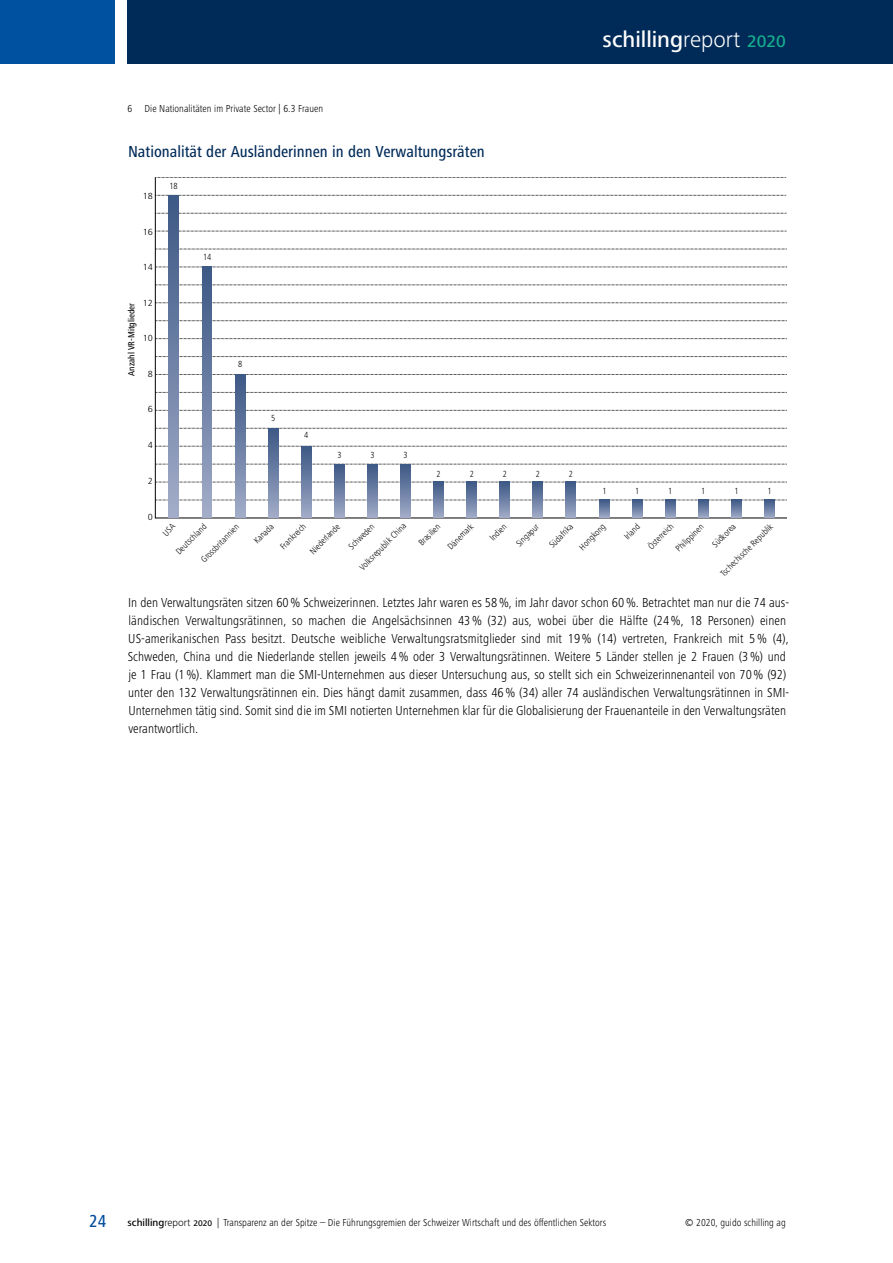
<style>
.page{position:relative;width:893px;height:1263px;background:#fff}
.page>*{position:absolute;margin:0;border:0;box-sizing:border-box;transform-origin:0 0}
.t1{font:500 22.95px "Frutiger Next Pro";color:#fff}
.t2{font:500 condensed 16.5px "Frutiger Next Pro";color:#002b58}
.t3{font:300 condensed 13.5px/18px "Frutiger Next Pro";color:#000}
.t4{font:300 condensed 10.5px "Frutiger Next Pro";color:#000}
.t5{font:300 condensed 9.15px "Frutiger Next Pro";color:#000}
.t6{font:500 condensed 9.15px "Frutiger Next Pro";letter-spacing:-.005em;color:#000}
.t7{font:300 condensed 9.15px "Frutiger Next Pro";color:#000;scale:1.2 1}
.s1{font-weight:300}
.s2{font-size:17.25px;color:#17ae8e}
.s3{font-weight:500;font-size:18px;color:#004b9c}
.s4{font-weight:500;font-stretch:normal}
.s5{font-stretch:normal}
.s6{font-weight:500;font-stretch:normal;font-size:8.4px}
</style>
<div class="page">
<div style="left:0;top:0;width:115px;height:64px;background:#0052a0"></div>
<div style="left:128px;top:0;width:765px;height:64px;background:#002b58"></div>
<hr style="left:155px;top:177px;width:1px;height:341px;background:#000">
<svg style="left:155px;top:500px;width:632px;height:1px"></svg>
<svg style="left:155px;top:482px;width:632px;height:1px"></svg>
<svg style="left:155px;top:464px;width:632px;height:1px"></svg>
<svg style="left:155px;top:446px;width:632px;height:1px"></svg>
<svg style="left:155px;top:428px;width:632px;height:1px"></svg>
<svg style="left:155px;top:410px;width:632px;height:1px"></svg>
<svg style="left:155px;top:392px;width:632px;height:1px"></svg>
<svg style="left:155px;top:374px;width:632px;height:1px"></svg>
<svg style="left:155px;top:356px;width:632px;height:1px"></svg>
<svg style="left:155px;top:338px;width:632px;height:1px"></svg>
<svg style="left:155px;top:320px;width:632px;height:1px"></svg>
<svg style="left:155px;top:302px;width:632px;height:1px"></svg>
<svg style="left:155px;top:249px;width:632px;height:1px"></svg>
<svg style="left:155px;top:195px;width:631px;height:1px"></svg>
<svg style="left:155px;top:231px;width:632px;height:1px"></svg>
<svg style="left:155px;top:177px;width:631px;height:1px"></svg>
<svg style="left:155px;top:213px;width:632px;height:1px"></svg>
<svg style="left:155px;top:285px;width:632px;height:1px"></svg>
<svg style="left:155px;top:267px;width:632px;height:1px"></svg>
<hr style="left:155px;top:518px;width:632px;height:1px;background:#000">
<svg style="left:168px;top:195px;width:11px;height:323px"></svg>
<svg style="left:235px;top:374px;width:10px;height:143px"></svg>
<svg style="left:268px;top:428px;width:10px;height:89px"></svg>
<svg style="left:301px;top:446px;width:10px;height:71px"></svg>
<svg style="left:434px;top:482px;width:10px;height:35px"></svg>
<svg style="left:467px;top:482px;width:10px;height:35px"></svg>
<svg style="left:500px;top:482px;width:10px;height:35px"></svg>
<svg style="left:533px;top:482px;width:10px;height:35px"></svg>
<svg style="left:566px;top:482px;width:10px;height:35px"></svg>
<svg style="left:400px;top:464px;width:10px;height:53px"></svg>
<svg style="left:367px;top:464px;width:10px;height:53px"></svg>
<svg style="left:334px;top:464px;width:10px;height:53px"></svg>
<svg style="left:632px;top:500px;width:10px;height:17px"></svg>
<svg style="left:665px;top:500px;width:10px;height:17px"></svg>
<svg style="left:698px;top:500px;width:10px;height:17px"></svg>
<svg style="left:731px;top:500px;width:10px;height:17px"></svg>
<svg style="left:764px;top:500px;width:10px;height:17px"></svg>
<svg style="left:202px;top:267px;width:10px;height:250px"></svg>
<svg style="left:599px;top:500px;width:10px;height:17px"></svg>
<p class="t4" style="left:128px;top:103px;width:197px">6 Die Nationalitäten im Private Sector | 6.3 Frauen</p>
<p class="t2" style="left:128px;top:142px;width:358px">Nationalität der Ausländerinnen in den Verwaltungsräten</p>
<p class="t7" style="left:143px;top:191px;width:10px">18</p>
<p class="t7" style="left:143px;top:226px;width:10px">16</p>
<p class="t7" style="left:143px;top:262px;width:10px">14</p>
<p class="t7" style="left:143px;top:298px;width:10px">12</p>
<p class="t6" style="left:126px;top:376px;width:75px;rotate:-90deg">Anzahl VR-Mitglieder</p>
<p class="t7" style="left:143px;top:332px;width:10px">10</p>
<p class="t7" style="left:148px;top:369px;width:6px">8</p>
<p class="t7" style="left:148px;top:404px;width:6px">6</p>
<p class="t7" style="left:148px;top:440px;width:6px">4</p>
<p class="t7" style="left:148px;top:476px;width:6px">2</p>
<p class="t7" style="left:148px;top:512px;width:6px">0</p>
<p class="t5" style="left:169px;top:181px;width:10px">18</p>
<p class="t5" style="left:203px;top:252px;width:10px">14</p>
<p class="t5" style="left:238px;top:359px;width:6px">8</p>
<p class="t5" style="left:271px;top:412px;width:6px">5</p>
<p class="t5" style="left:304px;top:429px;width:6px">4</p>
<p class="t5" style="left:337px;top:449px;width:6px">3</p>
<p class="t5" style="left:370px;top:449px;width:6px">3</p>
<p class="t5" style="left:404px;top:449px;width:6px">3</p>
<p class="t5" style="left:437px;top:469px;width:6px">2</p>
<p class="t5" style="left:470px;top:469px;width:6px">2</p>
<p class="t5" style="left:503px;top:469px;width:6px">2</p>
<p class="t5" style="left:536px;top:469px;width:6px">2</p>
<p class="t5" style="left:569px;top:469px;width:6px">2</p>
<h1 class="t1" style="left:602px;top:27px;width:185px">schilling<span class="s1">report</span> <span class="s2">2020</span></h1>
<p class="t5" style="left:602px;top:486px;width:6px">1</p>
<p class="t5" style="left:635px;top:486px;width:6px">1</p>
<p class="t5" style="left:668px;top:486px;width:6px">1</p>
<p class="t5" style="left:701px;top:486px;width:6px">1</p>
<p class="t5" style="left:734px;top:486px;width:6px">1</p>
<p class="t5" style="left:767px;top:486px;width:6px">1</p>
<p class="t5" style="left:416px;top:540px;width:28px;rotate:-45deg">Brasilien</p>
<p class="t5" style="left:445px;top:544px;width:34px;rotate:-45deg">Dänemark</p>
<p class="t5" style="left:718px;top:571px;width:72px;rotate:-45deg">Tschechische Republik</p>
<p class="t5" style="left:199px;top:557px;width:52px;rotate:-45deg">Grossbritannien</p>
<p class="t5" style="left:646px;top:544px;width:34px;rotate:-45deg">Österreich</p>
<p class="t5" style="left:673px;top:546px;width:37px;rotate:-45deg">Philippinen</p>
<p class="t5" style="left:710px;top:542px;width:31px;rotate:-45deg">Südkorea</p>
<p class="t5" style="left:173px;top:549px;width:41px;rotate:-45deg">Deutschland</p>
<p class="t5" style="left:278px;top:544px;width:34px;rotate:-45deg">Frankreich</p>
<p class="t5" style="left:357px;top:565px;width:64px;rotate:-45deg">Volksrepublik China</p>
<p class="t5" style="left:622px;top:534px;width:20px;rotate:-45deg">Irland</p>
<p class="t5" style="left:307px;top:549px;width:40px;rotate:-45deg">Niederlande</p>
<p class="t5" style="left:514px;top:541px;width:30px;rotate:-45deg">Singapur</p>
<p class="t5" style="left:547px;top:542px;width:31px;rotate:-45deg">Südafrika</p>
<p class="t5" style="left:252px;top:538px;width:26px;rotate:-45deg">Kanada</p>
<p class="t5" style="left:487px;top:535px;width:22px;rotate:-45deg">Indien</p>
<p class="t5" style="left:346px;top:544px;width:34px;rotate:-45deg">Schweden</p>
<p class="t5" style="left:577px;top:545px;width:35px;rotate:-45deg">Hongkong</p>
<p class="t3" style="left:128px;top:594px;width:663px">In den Verwaltungsräten sitzen 60% Schweizerinnen. Letztes Jahr waren es 58%, im Jahr davor schon 60%. Betrachtet man nur die 74 aus&shy;ländischen Verwaltungsrätinnen, so machen die Angelsächsinnen 43% (32) aus, wobei über die Hälfte (24%, 18 Personen) einen US-amerikanischen Pass besitzt. Deutsche weibliche Verwaltungsratsmitglieder sind mit 19% (14) vertreten, Frankreich mit 5% (4), Schweden, China und die Niederlande stellen jeweils 4% oder 3 Verwaltungsrätinnen. Weitere 5 Länder stellen je 2 Frauen (3%) und je 1 Frau (1%). Klammert man die SMI-Unternehmen aus dieser Untersuchung aus, so stellt sich ein Schweizerinnenanteil von 70% (92) unter den 132 Verwaltungsrätinnen ein. Dies hängt damit zusammen, dass 46% (34) aller 74 ausländischen Verwaltungsrätinnen in SMI-Unternehmen tätig sind. Somit sind die im SMI notierten Unternehmen klar für die Globalisierung der Frauenanteile in den Verwaltungsräten verantwortlich.</p>
<p class="t4" style="left:89px;top:1216px;width:519px"><span class="s3">24</span> <span class="s4">schilling</span><span class="s5">report</span> <span class="s6">2020</span> | Transparenz an der Spitze – Die Führungsgremien der Schweizer Wirtschaft und des öffentlichen Sektors</p>
<p class="t4" style="left:685px;top:1216px;width:102px">© 2020, guido schilling ag</p>
</div>
